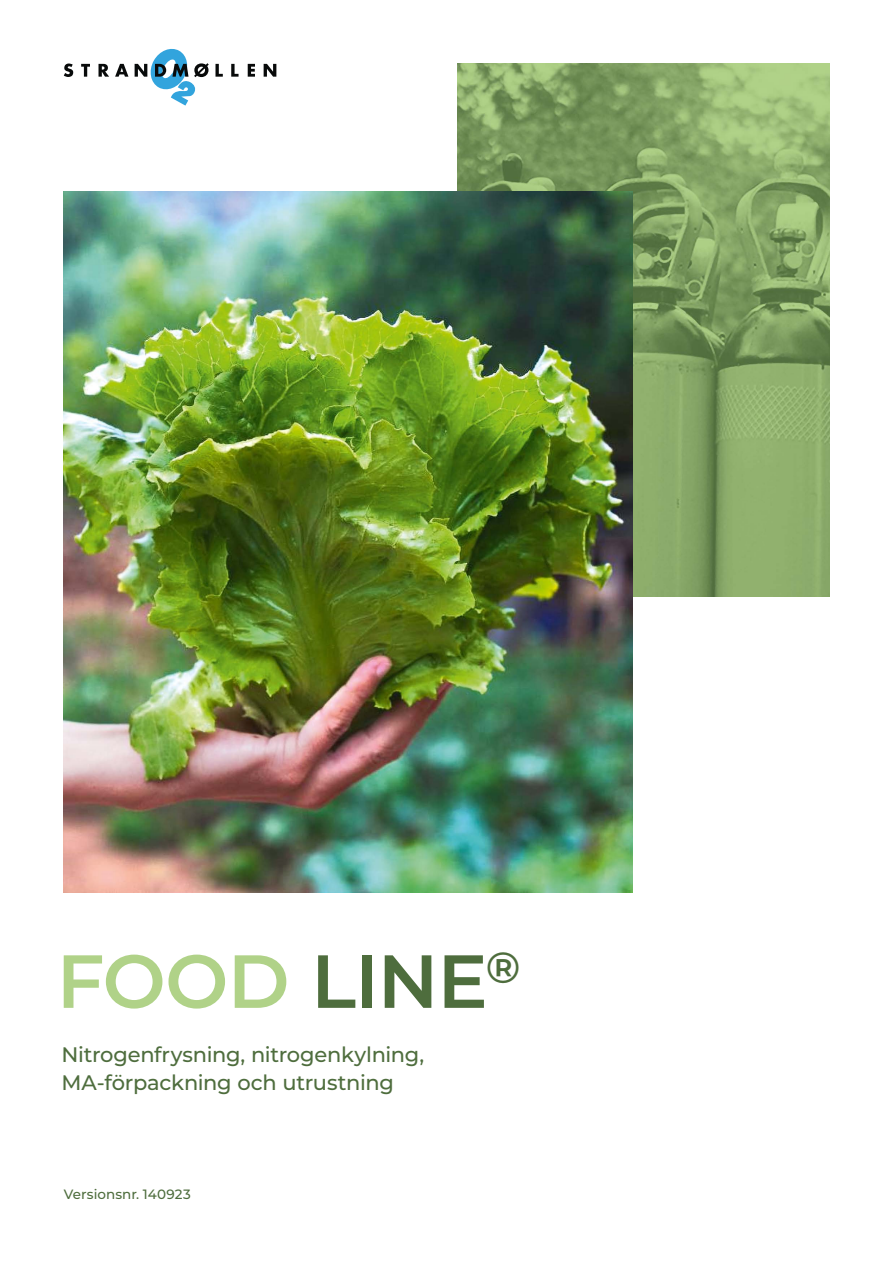
<style>
.page{position:relative;width:893px;height:1263px;background:#fff}
.page>*{position:absolute;margin:0;border:0;box-sizing:border-box;transform-origin:0 0}
.t1{font:600 75px "Montserrat";letter-spacing:-.015em;color:#b0d288}
.t2{font:500 21px/27.8px "Montserrat";letter-spacing:-.015em;color:#4e6d3d}
.t3{font:500 13.5px "Montserrat";letter-spacing:.005em;color:#4e6d3d}
.s1{color:#4e6d3d}
</style>
<div class="page">
<img style="left:457px;top:64px;width:372px;height:532px">
<img style="left:64px;top:191px;width:568px;height:702px">
<svg style="left:64px;top:64px;width:9px;height:13px"></svg>
<svg style="left:81px;top:64px;width:9px;height:13px"></svg>
<svg style="left:99px;top:64px;width:10px;height:13px"></svg>
<svg style="left:115px;top:64px;width:13px;height:13px"></svg>
<svg style="left:135px;top:48px;width:74px;height:58px"></svg>
<svg style="left:215px;top:64px;width:8px;height:13px"></svg>
<svg style="left:231px;top:64px;width:8px;height:13px"></svg>
<svg style="left:248px;top:64px;width:7px;height:13px"></svg>
<svg style="left:264px;top:64px;width:12px;height:13px"></svg>
<h1 class="t1" style="left:57px;top:928px;width:465px">FOOD <span class="s1">LINE</span><sup>®</sup></h1>
<p class="t2" style="left:61px;top:1040px;width:364px">Nitrogenfrysning, nitrogenkylning,<br>MA-förpackning och utrustning</p>
<p class="t3" style="left:64px;top:1185px;width:129px">Versionsnr. 140923</p>
</div>
